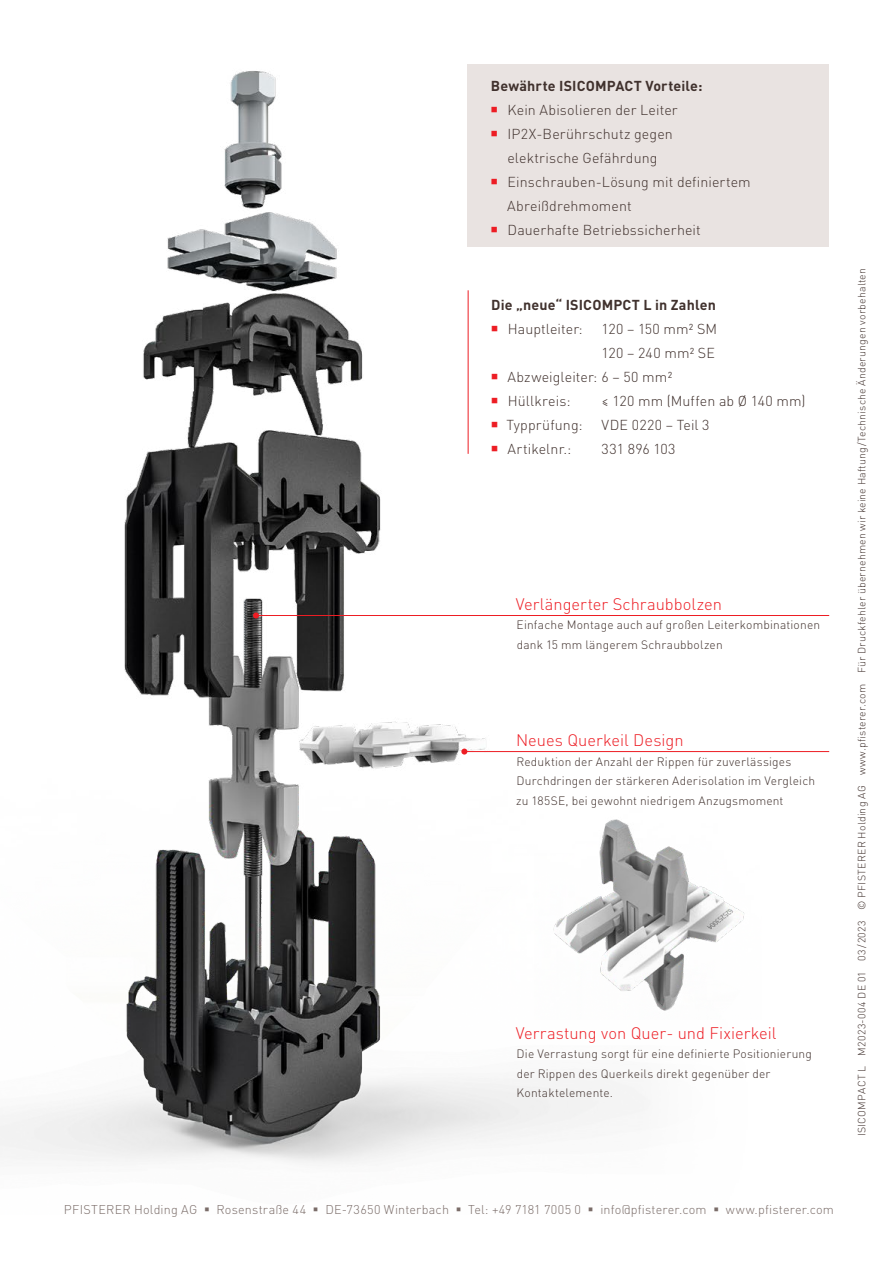
<style>
.page{position:relative;width:893px;height:1263px;background:#fff}
.page>*{position:absolute;margin:0;border:0;box-sizing:border-box;transform-origin:0 0}
.t1{font:300 16.5px "DIN Pro";color:#ed1d24}
.t2{font:300 14.25px/24px "DIN Pro";letter-spacing:.005em;color:#40312d}
.t3{font:700 14.25px "DIN Pro";letter-spacing:.01em;color:#40312d}
.t4{font:300 12.6px "DIN Pro";letter-spacing:.015em;color:#7a6c68}
.t5{font:300 12px/19.5px "DIN Pro";letter-spacing:.015em;color:#40312d}
.t6{font:300 10.5px "DIN Pro";letter-spacing:.02em;color:#40312d}
</style>
<div class="page">
<img style="left:0;top:64px;width:771px;height:1100px">
<img style="left:534px;top:794px;width:227px;height:225px">
<div style="left:468px;top:64px;width:361px;height:183px;background:#e9e3e1"></div>
<hr style="left:468px;top:290px;width:1px;height:164px;background:#ed1d24">
<hr style="left:256px;top:615px;width:573px;height:1px;background:#ed1d24">
<svg style="left:253px;top:612px;width:6px;height:6px"></svg>
<hr style="left:464px;top:751px;width:365px;height:1px;background:#ed1d24">
<svg style="left:461px;top:748px;width:6px;height:6px"></svg>
<svg style="left:492px;top:325px;width:5px;height:6px"></svg>
<svg style="left:492px;top:373px;width:5px;height:6px"></svg>
<svg style="left:492px;top:397px;width:5px;height:6px"></svg>
<svg style="left:492px;top:421px;width:5px;height:6px"></svg>
<svg style="left:492px;top:445px;width:5px;height:6px"></svg>
<p class="t3" style="left:491px;top:74px;width:213px">Bewährte ISICOMPACT Vorteile:</p>
<p class="t2" style="left:507px;top:96px;width:245px">Kein Abisolieren der Leiter<br>IP2X-Berührschutz gegen<br>elektrische Gefährdung<br>Einschrauben-Lösung mit definiertem<br>Abreißdrehmoment<br>Dauerhafte Betriebssicherheit</p>
<p class="t3" style="left:491px;top:293px;width:226px">Die „neue“ ISICOMPCT L in Zahlen</p>
<p class="t2" style="left:508px;top:315px;width:76px">Hauptleiter:</p>
<p class="t2" style="left:602px;top:315px;width:117px">120 – 150 mm² SM</p>
<p class="t2" style="left:602px;top:339px;width:115px">120 – 240 mm² SE</p>
<p class="t2" style="left:507px;top:363px;width:166px">Abzweigleiter: 6 – 50 mm²</p>
<p class="t2" style="left:508px;top:387px;width:64px">Hüllkreis:</p>
<p class="t2" style="left:602px;top:387px;width:206px">≤ 120 mm (Muffen ab Ø 140 mm)</p>
<p class="t2" style="left:507px;top:411px;width:78px">Typprüfung:</p>
<p class="t2" style="left:602px;top:411px;width:109px">VDE 0220 – Teil 3</p>
<p class="t2" style="left:507px;top:435px;width:65px">Artikelnr.:</p>
<p class="t2" style="left:602px;top:435px;width:75px">331 896 103</p>
<h1 class="t1" style="left:516px;top:591px;width:208px">Verlängerter Schraubbolzen</h1>
<p class="t5" style="left:517px;top:614px;width:305px">Einfache Montage auch auf großen Leiterkombinationen dank 15 mm längerem Schraubbolzen</p>
<h1 class="t1" style="left:516px;top:728px;width:169px">Neues Querkeil Design</h1>
<p class="t5" style="left:516px;top:751px;width:300px">Reduktion der Anzahl der Rippen für zuverlässiges<br>Durchdringen der stärkeren Aderisolation im Vergleich zu 185SE, bei gewohnt niedrigem Anzugsmoment</p>
<h1 class="t1" style="left:516px;top:1020px;width:262px">Verrastung von Quer- und Fixierkeil</h1>
<p class="t5" style="left:517px;top:1043px;width:297px">Die Verrastung sorgt für eine definierte Positionierung der Rippen des Querkeils direkt gegenüber der<br>Kontaktelemente.</p>
<p class="t6" style="left:853px;top:1136px;width:869px;rotate:-90deg">ISICOMPACT L M2023-004 DE 01 03/2023 © PFISTERER Holding AG www.pfisterer.com Für Druckfehler übernehmen wir keine Haftung/Technische Änderungen vorbehalten</p>
<p class="t4" style="left:64px;top:1200px;width:772px">PFISTERER Holding AG ▪ Rosenstraße 44 ▪ DE-73650 Winterbach ▪ Tel: +49 7181 7005 0 ▪ info@pfisterer.com ▪ www.pfisterer.com</p>
</div>
